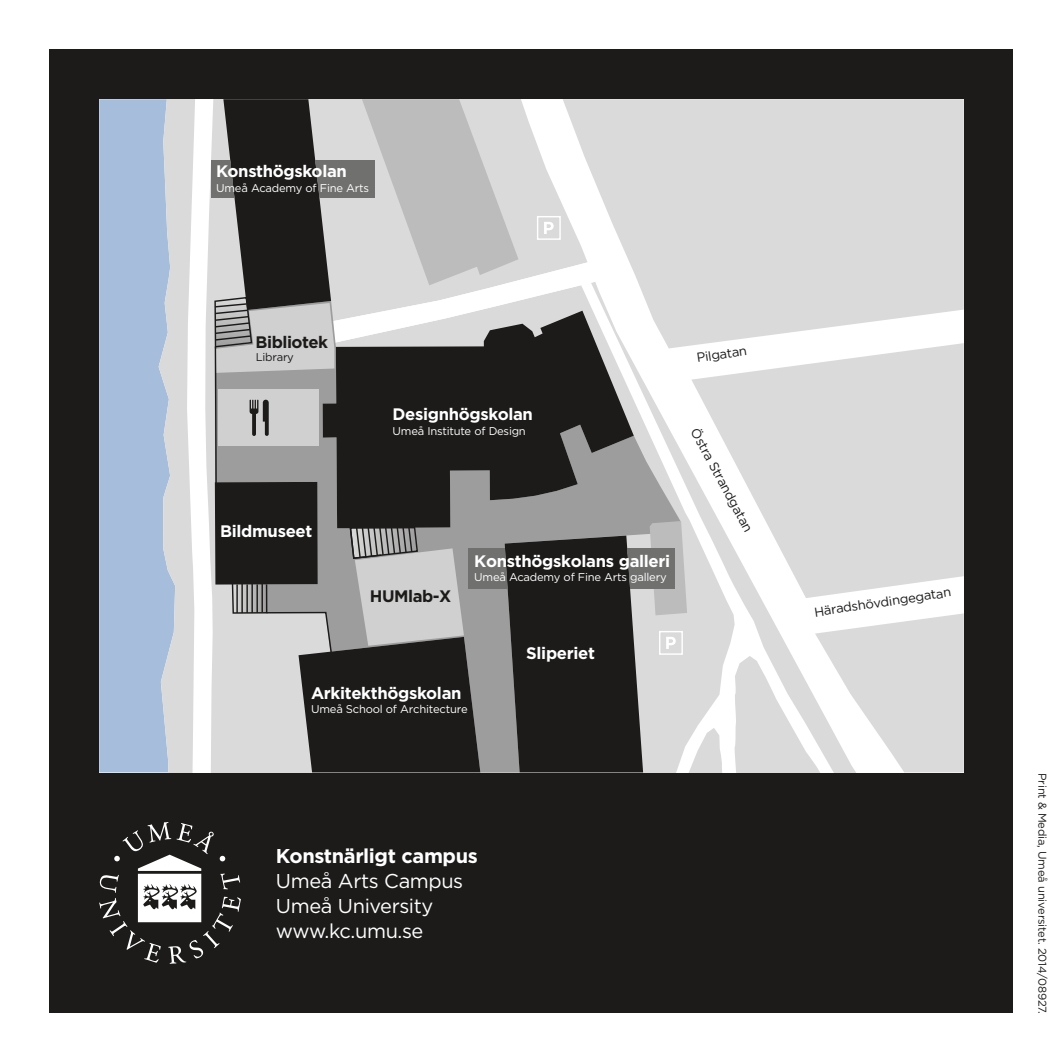
<style>
.page{position:relative;width:1063px;height:1063px;background:#fff}
.page>*{position:absolute;margin:0;border:0;box-sizing:border-box;transform-origin:0 0}
.t1{font:20px/25px "Gotham 20";color:#fff}
.t2{font:700 20px "Gotham 20";color:#fff}
.t3{font:700 16.75px "Gotham 20";color:#fff}
.t4{font:700 16.75px "Gotham 20";letter-spacing:-.01em;color:#1c1b1a}
.t5{font:13px "Gotham 20";color:#1c1b1a}
.t6{font:11.25px "Gotham 20";color:#fff}
.t7{font:11.25px "Gotham 20";color:#1c1b1a}
</style>
<div class="page">
<div style="left:50px;top:50px;width:963px;height:963px;background:#1c1b1a"></div>
<div style="left:735px;top:99px;width:229px;height:183px;background:#dadada"></div>
<svg style="left:735px;top:282px;width:229px;height:239px;background:#dfdfdf"></svg>
<svg style="left:595px;top:99px;width:140px;height:422px;background:#e3e3e3"></svg>
<svg style="left:234px;top:301px;width:447px;height:471px;background:#cecece"></svg>
<div style="left:232px;top:583px;width:35px;height:31px;border:1px solid #1c1b1a"></div>
<svg style="left:323px;top:311px;width:311px;height:210px"></svg>
<div style="left:215px;top:482px;width:103px;height:103px;background:#1c1b1a"></div>
<hr style="left:236px;top:584px;width:2px;height:29px;background:#1c1b1a">
<hr style="left:241px;top:584px;width:2px;height:29px;background:#1c1b1a">
<hr style="left:246px;top:584px;width:2px;height:29px;background:#1c1b1a">
<hr style="left:251px;top:584px;width:2px;height:29px;background:#1c1b1a">
<hr style="left:256px;top:584px;width:2px;height:29px;background:#1c1b1a">
<svg style="left:234px;top:99px;width:361px;height:274px"></svg>
<div style="left:219px;top:390px;width:100px;height:56px;background:#d0d0d0"></div>
<svg style="left:250px;top:399px;width:19px;height:37px"></svg>
<svg style="left:234px;top:160px;width:141px;height:38px"></svg>
<svg style="left:99px;top:99px;width:60px;height:673px;background:#a9c0dd"></svg>
<svg style="left:262px;top:521px;width:702px;height:251px"></svg>
<svg style="left:159px;top:99px;width:75px;height:673px;background:#cfd2d5"></svg>
<svg style="left:469px;top:549px;width:206px;height:40px"></svg>
<svg style="left:99px;top:822px;width:142px;height:142px"></svg>
<h2 class="t3" style="left:216px;top:160px;width:132px">Konsthögskolan</h2>
<p class="t6" style="left:216px;top:180px;width:154px">Umeå Academy of Fine Arts</p>
<h2 class="t4" style="left:256px;top:331px;width:74px">Bibliotek</h2>
<p class="t7" style="left:256px;top:350px;width:40px">Library</p>
<h2 class="t3" style="left:220px;top:520px;width:93px">Bildmuseet</h2>
<h2 class="t3" style="left:393px;top:403px;width:142px">Designhögskolan</h2>
<p class="t6" style="left:393px;top:424px;width:135px">Umeå Institute of Design</p>
<h2 class="t4" style="left:370px;top:585px;width:83px">HUMlab-X</h2>
<h2 class="t3" style="left:474px;top:550px;width:197px">Konsthögskolans galleri</h2>
<p class="t6" style="left:474px;top:569px;width:194px">Umeå Academy of Fine Arts gallery</p>
<h2 class="t3" style="left:526px;top:642px;width:70px">Sliperiet</h2>
<h2 class="t3" style="left:311px;top:682px;width:152px">Arkitekthögskolan</h2>
<p class="t6" style="left:311px;top:702px;width:158px">Umeå School of Architecture</p>
<p class="t5" style="left:696px;top:349px;width:52px;rotate:-8deg">Pilgatan</p>
<p class="t5" style="left:702px;top:425px;width:117px;rotate:62deg">Östra Strandgatan</p>
<h1 class="t2" style="left:276px;top:843px;width:203px">Konstnärligt campus</h1>
<h1 class="t1" style="left:276px;top:868px;width:188px">Umeå Arts Campus<br>Umeå University www.kc.umu.se</h1>
<p class="t5" style="left:813px;top:603px;width:139px;rotate:-8deg">Häradshövdingegatan</p>
<p class="t7" style="left:1050px;top:773px;width:242px;rotate:90deg">Print &amp; Media, Umeå universitet. 2014/08927.</p>
</div>
